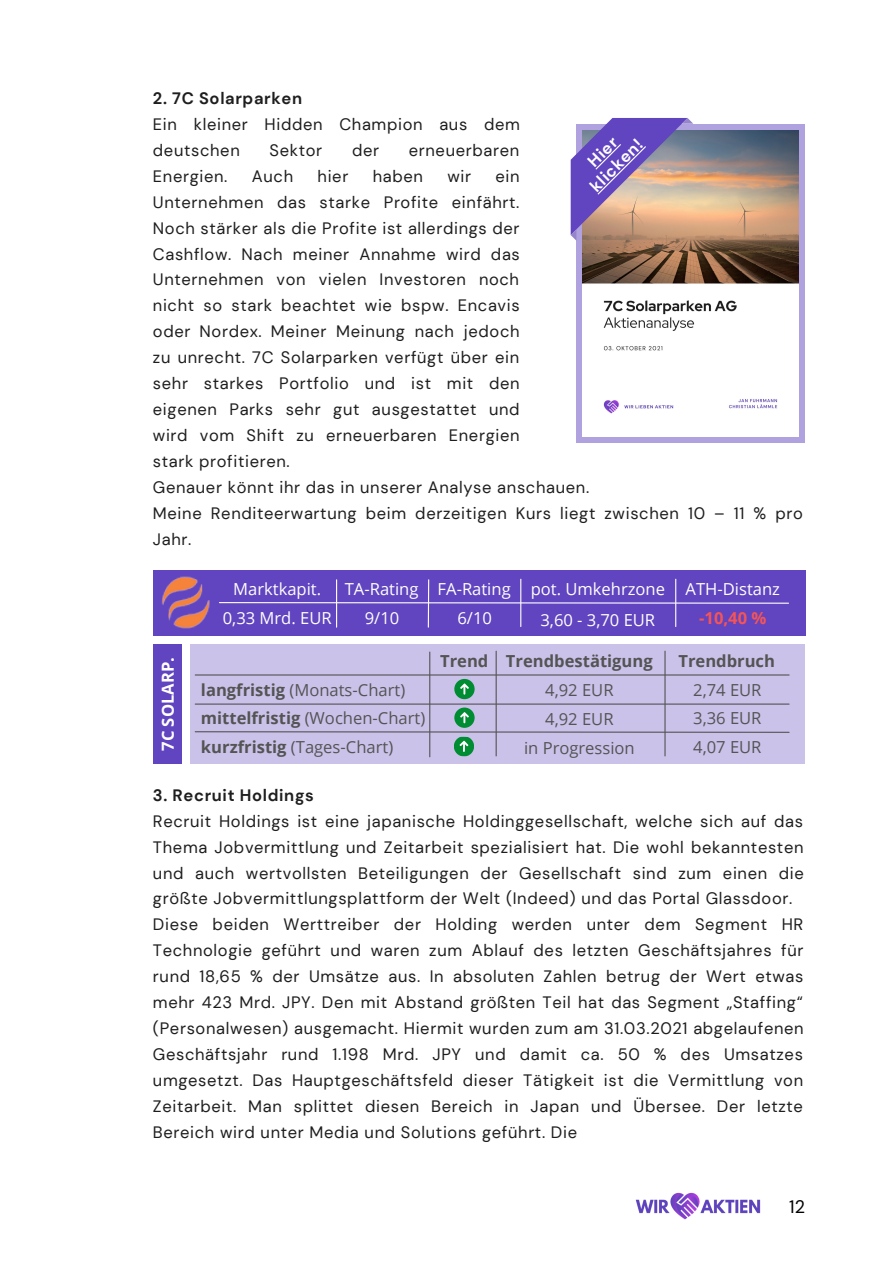
<style>
.page{position:relative;width:894px;height:1264px;background:#fff}
.page>*{position:absolute;margin:0;border:0;box-sizing:border-box;transform-origin:0 0}
.t1{font:18px "DM Sans";color:#000}
.t2{font:16.5px/26px "DM Sans";letter-spacing:.04em;color:#1e1e1e;text-align:justify}
.t3{font:16.5px "Open Sans";color:#545454}
.t4{font:16.5px "Open Sans";color:#fff}
.t5{font:700 16.5px "DM Sans";letter-spacing:.04em;color:#1e1e1e}
.t6{font:700 16.5px "Open Sans";color:#545454}
.t7{font:700 16.5px/19.2px "DM Sans";color:#fff;text-align:center}
.t8{font:700 16.5px "Open Sans";color:#fff}
.t9{font:700 16.5px "Open Sans";color:#f35557}
.s1{font-weight:700}
</style>
<div class="page">
<img style="left:635px;top:1192px;width:126px;height:28px">
<div style="left:191px;top:644px;width:613px;height:120px;background:#cbc2ea"></div>
<div style="left:153px;top:570px;width:652px;height:66px;background:#6144bf"></div>
<hr style="left:336px;top:580px;width:1px;height:47px;background:#fff">
<hr style="left:427px;top:580px;width:2px;height:47px;background:#fff">
<hr style="left:520px;top:579px;width:1px;height:47px;background:#fff">
<svg style="left:219px;top:601px;width:570px;height:3px"></svg>
<hr style="left:675px;top:579px;width:1px;height:47px;background:#fff">
<hr style="left:195px;top:703px;width:593px;height:1px;background:#545454">
<hr style="left:429px;top:652px;width:1px;height:104px;background:#545454">
<hr style="left:495px;top:651px;width:1px;height:105px;background:#545454">
<hr style="left:664px;top:651px;width:1px;height:105px;background:#545454">
<hr style="left:195px;top:674px;width:593px;height:1px;background:#545454">
<div style="left:454px;top:707px;width:20px;height:20px;background:#008c32;border-radius:50%"></div>
<svg style="left:460px;top:712px;width:9px;height:11px"></svg>
<svg style="left:194px;top:730px;width:596px;height:26px"></svg>
<div style="left:454px;top:679px;width:20px;height:20px;background:#008c32;border-radius:50%"></div>
<svg style="left:460px;top:683px;width:9px;height:11px"></svg>
<img style="left:162px;top:576px;width:48px;height:53px">
<div style="left:153px;top:644px;width:28px;height:120px;background:#6144bf"></div>
<svg style="left:576px;top:124px;width:228px;height:318px;background:#b3a6dd"></svg>
<img style="left:582px;top:130px;width:216px;height:306px">
<svg style="left:570px;top:118px;width:123px;height:123px;background:#a286aa"></svg>
<p class="t5" style="left:153px;top:88px;width:151px">2. 7C Solarparken</p>
<p class="t2" style="left:153px;top:111px;width:368px">Ein kleiner Hidden Champion aus dem deutschen</p>
<p class="t2" style="left:269px;top:137px;width:54px">Sektor</p>
<p class="t2" style="left:352px;top:137px;width:29px">der</p>
<p class="t2" style="left:408px;top:137px;width:112px">erneuerbaren</p>
<p class="t2" style="left:153px;top:163px;width:368px;text-indent:342px">ein Unternehmen das starke Profite einfährt.<br>Noch stärker als die Profite ist allerdings der Cashflow. Nach meiner Annahme wird das Unternehmen von vielen Investoren noch nicht so stark beachtet wie bspw. Encavis oder Nordex. Meiner Meinung nach jedoch zu unrecht. 7C Solarparken verfügt über ein sehr starkes Portfolio und ist mit den eigenen Parks sehr gut ausgestattet und wird vom Shift zu erneuerbaren Energien stark profitieren.</p>
<p class="t2" style="left:153px;top:163px;width:76px">Energien.</p>
<p class="t2" style="left:252px;top:163px;width:43px">Auch</p>
<p class="t2" style="left:317px;top:163px;width:32px">hier</p>
<p class="t2" style="left:372px;top:163px;width:52px">haben</p>
<p class="t2" style="left:447px;top:163px;width:25px">wir</p>
<p class="t7" style="left:572px;top:169px;width:68px;rotate:-45deg">Hier klicken!</p>
<p class="t2" style="left:153px;top:474px;width:437px">Genauer könnt ihr das in unserer Analyse anschauen.</p>
<p class="t2" style="left:153px;top:500px;width:651px">Meine Renditeerwartung beim derzeitigen Kurs liegt zwischen 10 – 11 % pro<br>Jahr.</p>
<p class="t8" style="left:156px;top:750px;width:95px;rotate:-90deg">7C SOLARP.</p>
<p class="t4" style="left:233px;top:577px;width:89px">Marktkapit.</p>
<p class="t4" style="left:223px;top:606px;width:110px">0,33 Mrd. EUR</p>
<p class="t4" style="left:365px;top:606px;width:36px">9/10</p>
<p class="t4" style="left:540px;top:608px;width:116px">3,60 - 3,70 EUR</p>
<p class="t9" style="left:699px;top:606px;width:69px">-10,40 %</p>
<p class="t6" style="left:678px;top:649px;width:98px">Trendbruch</p>
<p class="t3" style="left:693px;top:678px;width:70px">2,74 EUR</p>
<p class="t3" style="left:693px;top:706px;width:70px">3,36 EUR</p>
<p class="t3" style="left:693px;top:735px;width:70px">4,07 EUR</p>
<p class="t4" style="left:344px;top:577px;width:75px">TA-Rating</p>
<p class="t4" style="left:530px;top:577px;width:136px">pot. Umkehrzone</p>
<p class="t4" style="left:685px;top:577px;width:96px">ATH-Distanz</p>
<p class="t4" style="left:437px;top:577px;width:75px">FA-Rating</p>
<p class="t4" style="left:457px;top:606px;width:36px">6/10</p>
<p class="t6" style="left:440px;top:649px;width:50px">Trend</p>
<p class="t6" style="left:506px;top:649px;width:148px">Trendbestätigung</p>
<p class="t3" style="left:545px;top:678px;width:70px">4,92 EUR</p>
<p class="t3" style="left:545px;top:707px;width:70px">4,92 EUR</p>
<p class="t3" style="left:524px;top:736px;width:112px">in Progression</p>
<p class="t3" style="left:201px;top:678px;width:206px"><span class="s1">langfristig</span> (Monats-Chart)</p>
<p class="t3" style="left:201px;top:706px;width:226px"><span class="s1">mittelfristig</span> (Wochen-Chart)</p>
<p class="t3" style="left:201px;top:735px;width:194px"><span class="s1">kurzfristig</span> (Tages-Chart)</p>
<p class="t5" style="left:153px;top:784px;width:162px">3. Recruit Holdings</p>
<p class="t2" style="left:153px;top:808px;width:652px">Recruit Holdings ist eine japanische Holdinggesellschaft, welche sich auf das Thema Jobvermittlung und Zeitarbeit spezialisiert hat. Die wohl bekanntesten und auch wertvollsten Beteiligungen der Gesellschaft sind zum einen die größte Jobvermittlungsplattform der Welt (Indeed) und das Portal Glassdoor.</p>
<p class="t2" style="left:153px;top:911px;width:652px">Diese beiden Werttreiber der Holding werden unter dem Segment HR Technologie geführt und waren zum Ablauf des letzten Geschäftsjahres für rund 18,65 % der Umsätze aus. In absoluten Zahlen betrug der Wert etwas mehr 423 Mrd. JPY. Den mit Abstand größten Teil hat das Segment „Staffing“ (Personalwesen) ausgemacht. Hiermit wurden zum am 31.03.2021 abgelaufenen Geschäftsjahr rund 1.198 Mrd. JPY und damit ca. 50 % des Umsatzes umgesetzt. Das Hauptgeschäftsfeld dieser Tätigkeit ist die Vermittlung von Zeitarbeit. Man splittet diesen Bereich in Japan und Übersee. Der letzte Bereich wird unter Media und Solutions geführt. Die</p>
<p class="t1" style="left:789px;top:1194px;width:17px">12</p>
</div>
